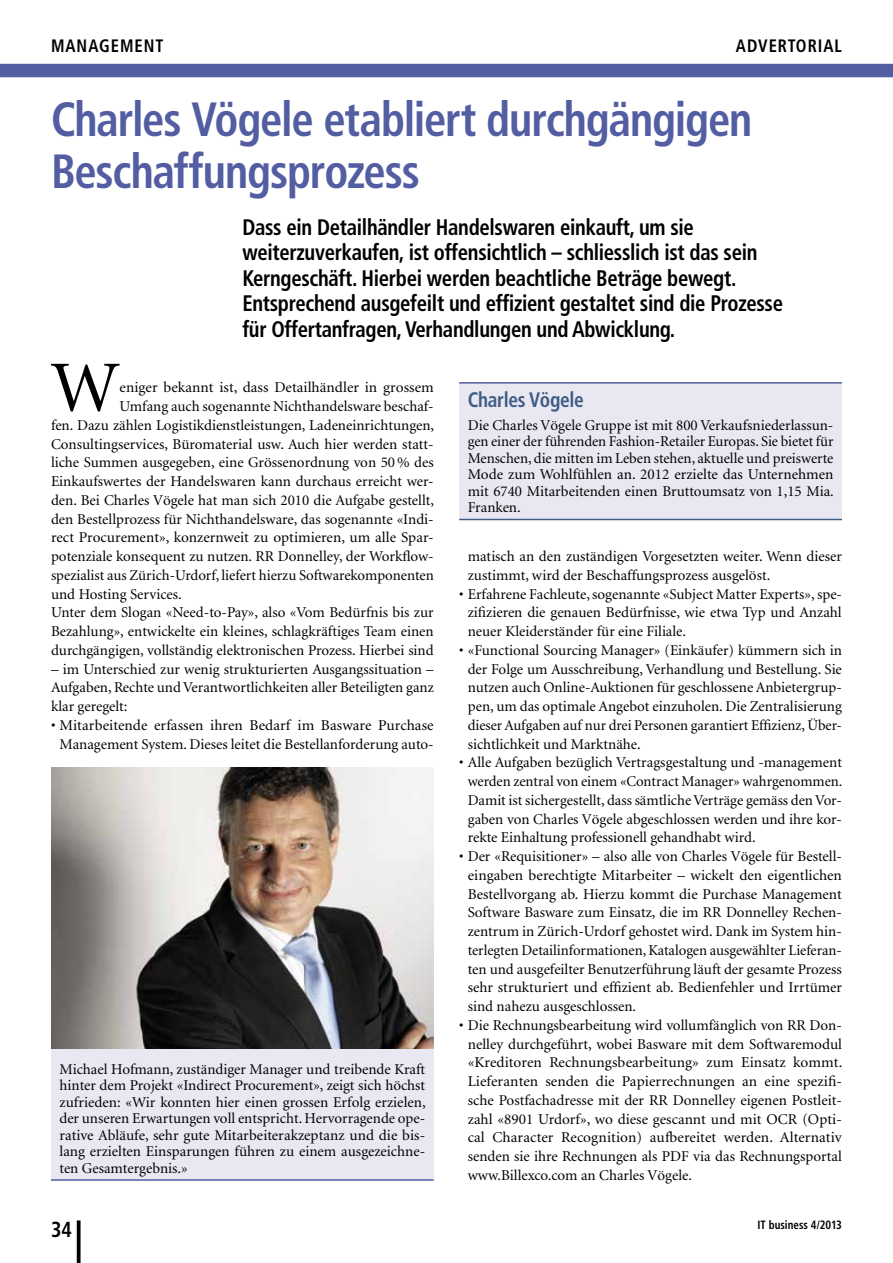
<style>
.page{position:relative;width:893px;height:1263px;background:#fff}
.page>*{position:absolute;margin:0;border:0;box-sizing:border-box;transform-origin:0 0}
.t1{font:72.75px "Minion";color:#000}
.t2{font:700 condensed 48px/52.5px "Frutiger";letter-spacing:-.025em;color:#535da2;scale:.93 1}
.t3{font:700 condensed 22.5px/25.5px "Frutiger";letter-spacing:-.015em;color:#000;scale:.92 1}
.t4{font:700 condensed 21.75px "Frutiger";color:#000;scale:.92 1}
.t5{font:700 condensed 21px "Frutiger";letter-spacing:-.015em;color:#3f5d85;scale:.92 1}
.t6{font:700 condensed 18px "Frutiger";letter-spacing:.06em;color:#000;scale:.92 1}
.t7{font:15px/18.8px "Minion";color:#000;text-align:justify}
.t8{font:700 condensed 12px "Frutiger";color:#000;scale:.92 1}
</style>
<div class="page">
<svg style="left:77px;top:1220px;width:4px;height:43px"></svg>
<div style="left:0;top:64px;width:893px;height:13px;background:#535da2"></div>
<div style="left:459px;top:383px;width:383px;height:137px;background:#e9e7f1"></div>
<hr style="left:459px;top:382px;width:383px;height:2px;background:#535da2">
<hr style="left:459px;top:519px;width:383px;height:1px;background:#3f5d85">
<img style="left:51px;top:767px;width:383px;height:283px">
<div style="left:51px;top:1050px;width:383px;height:130px;background:#e9e7f1"></div>
<hr style="left:51px;top:1179px;width:383px;height:2px;background:#535da2">
<p class="t6" style="left:51px;top:35px;width:124px">management</p>
<p class="t6" style="left:736px;top:35px;width:117px">advertorial</p>
<h2 class="t2" style="left:51px;top:93px;width:756px">Charles Vögele etabliert durchgängigen<br>Beschaffungsprozess</h2>
<p class="t3" style="left:242px;top:214px;width:589px">Dass ein Detailhändler Handelswaren einkauft, um sie weiterzuverkaufen, ist offensichtlich – schliesslich ist das sein Kerngeschäft. Hierbei werden beachtliche Beträge bewegt.<br>Entsprechend ausgefeilt und effizient gestaltet sind die Prozesse für Offertanfragen, Verhandlungen und Abwicklung.</p>
<h1 class="t1" style="left:51px;top:352px;width:70px">W</h1>
<p class="t7" style="left:120px;top:379px;width:316px">eniger bekannt ist, dass Detailhändler in grossem</p>
<p class="t7" style="left:120px;top:397px;width:316px">Umfang auch sogenannte Nichthandelsware beschaf-</p>
<p class="t7" style="left:51px;top:416px;width:385px">fen. Dazu zählen Logistikdienstleistungen, Ladeneinrichtungen,</p>
<p class="t7" style="left:51px;top:435px;width:384px">Consultingservices, Büromaterial usw. Auch hier werden statt-</p>
<p class="t7" style="left:51px;top:454px;width:384px">liche Summen ausgegeben, eine Grössenordnung von 50% des</p>
<p class="t7" style="left:51px;top:472px;width:384px">Einkaufswertes der Handelswaren kann durchaus erreicht wer-</p>
<p class="t7" style="left:51px;top:491px;width:385px">den. Bei Charles Vögele hat man sich 2010 die Aufgabe gestellt,</p>
<p class="t7" style="left:51px;top:510px;width:384px">den Bestellprozess für Nichthandelsware, das sogenannte «Indi-</p>
<p class="t7" style="left:51px;top:529px;width:384px">rect Procurement», konzernweit zu optimieren, um alle Spar-</p>
<p class="t7" style="left:51px;top:547px;width:384px">potenziale konsequent zu nutzen. RR Donnelley, der Workflow-</p>
<p class="t7" style="left:51px;top:566px;width:384px">spezialist aus Zürich-Urdorf, liefert hierzu Softwarekomponenten</p>
<p class="t7" style="left:51px;top:585px;width:132px">und Hosting Services.</p>
<p class="t7" style="left:51px;top:604px;width:384px">Unter dem Slogan «Need-to-Pay», also «Vom Bedürfnis bis zur</p>
<p class="t7" style="left:51px;top:622px;width:384px">Bezahlung», entwickelte ein kleines, schlagkräftiges Team einen</p>
<p class="t7" style="left:51px;top:641px;width:384px">durchgängigen, vollständig elektronischen Prozess. Hierbei sind</p>
<p class="t7" style="left:51px;top:660px;width:384px">– im Unterschied zur wenig strukturierten Ausgangssituation – Aufgaben, Rechte und Verantwortlichkeiten aller Beteiligten ganz klar geregelt:</p>
<p class="t7" style="left:51px;top:716px;width:384px;text-align:center">• Mitarbeitende erfassen ihren Bedarf im Basware Purchase<br>Management System. Dieses leitet die Bestellanforderung auto-</p>
<p class="t7" style="left:60px;top:1061px;width:368px;line-height:16.5px">Michael Hofmann, zuständiger Manager und treibende Kraft hinter dem Projekt «Indirect Procurement», zeigt sich höchst zufrieden: «Wir konnten hier einen grossen Erfolg erzielen, der unseren Erwartungen voll entspricht. Hervorragende ope&shy;rative Abläufe, sehr gute Mitarbeiterakzeptanz und die bis&shy;lang erzielten Einsparungen führen zu einem ausgezeichne&shy;ten Gesamtergebnis.»</p>
<h3 class="t5" style="left:468px;top:387px;width:128px">Charles Vögele</h3>
<p class="t7" style="left:468px;top:417px;width:368px;line-height:16.5px">Die Charles Vögele Gruppe ist mit 800 Verkaufsniederlassun&shy;gen einer der führenden Fashion-Retailer Europas. Sie bietet für Menschen, die mitten im Leben stehen, aktuelle und preiswerte Mode zum Wohlfühlen an. 2012 erzielte das Unternehmen mit 6740 Mitarbeitenden einen Bruttoumsatz von 1,15 Mia.<br>Franken.</p>
<p class="t7" style="left:468px;top:547px;width:376px">matisch an den zuständigen Vorgesetzten weiter. Wenn dieser zustimmt, wird der Beschaffungsprozess ausgelöst.</p>
<p class="t7" style="left:468px;top:585px;width:376px;text-indent:-9px">• Erfahrene Fachleute, sogenannte «Subject Matter Experts», spe&shy;zifizieren die genauen Bedürfnisse, wie etwa Typ und Anzahl neuer Kleiderständer für eine Filiale.</p>
<p class="t7" style="left:468px;top:641px;width:376px;text-indent:-9px">• «Functional Sourcing Manager» (Einkäufer) kümmern sich in der Folge um Ausschreibung, Verhandlung und Bestellung. Sie nutzen auch Online-Auktionen für geschlossene Anbietergrup&shy;pen, um das optimale Angebot einzuholen. Die Zentralisierung dieser Aufgaben auf nur drei Personen garantiert Effizienz, Über&shy;sichtlichkeit und Marktnähe.</p>
<p class="t7" style="left:468px;top:754px;width:376px;text-indent:-9px">• Alle Aufgaben bezüglich Vertragsgestaltung und -management werden zentral von einem «Contract Manager» wahrgenommen.<br>Damit ist sichergestellt, dass sämtliche Verträge gemäss den Vor&shy;gaben von Charles Vögele abgeschlossen werden und ihre kor&shy;rekte Einhaltung professionell gehandhabt wird.</p>
<p class="t7" style="left:468px;top:847px;width:376px;text-indent:-9px">• Der «Requisitioner» – also alle von Charles Vögele für Bestell&shy;eingaben berechtigte Mitarbeiter – wickelt den eigentlichen Bestellvorgang ab. Hierzu kommt die Purchase Management Software Basware zum Einsatz, die im RR Donnelley Rechen&shy;zentrum in Zürich-Urdorf gehostet wird. Dank im System hin&shy;terlegten Detailinformationen, Katalogen ausgewählter Lieferan&shy;ten und ausgefeilter Benutzerführung läuft der gesamte Prozess sehr strukturiert und effizient ab. Bedienfehler und Irrtümer sind nahezu ausgeschlossen.</p>
<p class="t7" style="left:468px;top:1016px;width:376px;text-indent:-9px">• Die Rechnungsbearbeitung wird vollumfänglich von RR Don&shy;nelley durchgeführt, wobei Basware mit dem Softwaremodul «Kreditoren Rechnungsbearbeitung» zum Einsatz kommt.<br>Lieferanten senden die Papierrechnungen an eine spezifi&shy;sche Postfachadresse mit der RR Donnelley eigenen Postleit&shy;zahl «8901 Urdorf», wo diese gescannt und mit OCR (Opti&shy;cal Character Recognition) aufbereitet werden. Alternativ senden sie ihre Rechnungen als PDF via das Rechnungsportal www.Billexco.com an Charles Vögele.</p>
<h3 class="t4" style="left:51px;top:1216px;width:24px">34</h3>
<p class="t8" style="left:758px;top:1218px;width:93px">IT business 4/2013</p>
</div>
